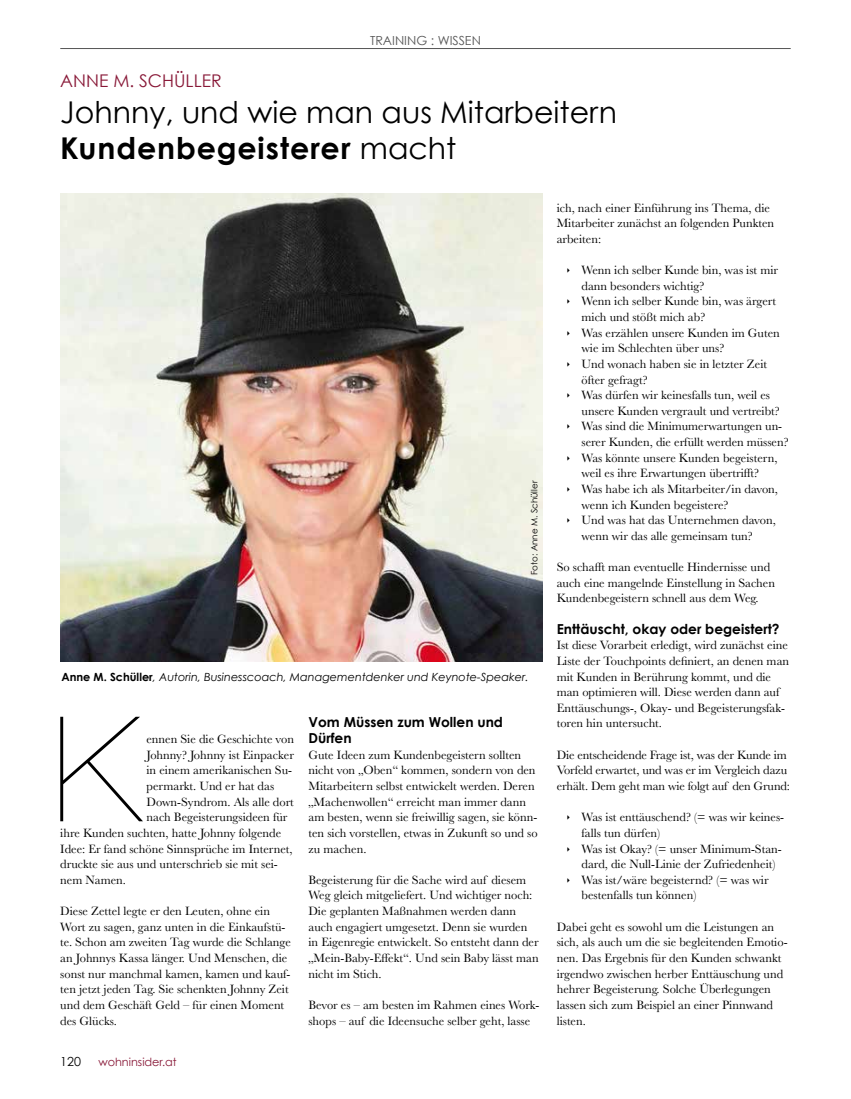
<style>
.page{position:relative;width:851px;height:1099px;background:#fff}
.page>*{position:absolute;margin:0;border:0;box-sizing:border-box;transform-origin:0 0}
.t1{font:200 146.25px "Helvetica Neue";color:#000}
.t2{font:30px/36px "Century Gothic";color:#000}
.t3{font:17.5px "Century Gothic";color:#881837}
.t4{font:700 13.75px/15.6px "Century Gothic";color:#000}
.t5{font:12.5px/15.6px "Baskerville";color:#000}
.t6{font:12.5px "Century Gothic";color:#565656}
.t7{font:12.5px "Century Gothic";color:#000}
.t8{font:italic 11.25px "Century Gothic";color:#000}
.t9{font:11.25px "Century Gothic";color:#881837}
.t10{font:8.75px "Century Gothic";color:#000}
.s1{font-weight:700}
.s2{font-weight:700;font-style:normal}
</style>
<div class="page">
<hr style="left:60px;top:48px;width:730px;height:1px;background:#565656">
<img style="left:60px;top:193px;width:482px;height:468px">
<p class="t6" style="left:370px;top:33px;width:112px">TRAINING : WISSEN</p>
<h3 class="t3" style="left:60px;top:69px;width:163px">ANNE M. SCHÜLLER</h3>
<h2 class="t2" style="left:60px;top:93px;width:558px">Johnny, und wie man aus Mitarbeitern<br><span class="s1">Kundenbegeisterer</span> macht</h2>
<p class="t10" style="left:529px;top:575px;width:96px;rotate:-90deg">Foto: Anne M. Schüller</p>
<p class="t8" style="left:61px;top:669px;width:468px"><span class="s2">Anne M. Schüller</span>, Autorin, Businesscoach, Managementdenker und Keynote-Speaker.</p>
<h1 class="t1" style="left:52px;top:685px;width:88px">K</h1>
<p class="t5" style="left:146px;top:731px;width:149px">ennen Sie die Geschichte von</p>
<p class="t5" style="left:146px;top:747px;width:149px">Johnny? Johnny ist Einpacker</p>
<p class="t5" style="left:146px;top:762px;width:147px">in einem amerikanischen Su-</p>
<p class="t5" style="left:146px;top:778px;width:129px">permarkt. Und er hat das</p>
<p class="t5" style="left:146px;top:794px;width:149px">Down-Syndrom. Als alle dort</p>
<p class="t5" style="left:146px;top:809px;width:142px">nach Begeisterungsideen für</p>
<p class="t5" style="left:60px;top:825px;width:222px">ihre Kunden suchten, hatte Johnny folgende</p>
<p class="t5" style="left:60px;top:840px;width:234px">Idee: Er fand schöne Sinnsprüche im Internet,</p>
<p class="t5" style="left:60px;top:856px;width:219px">druckte sie aus und unterschrieb sie mit sei-</p>
<p class="t5" style="left:60px;top:872px;width:67px">nem Namen.</p>
<p class="t5" style="left:60px;top:903px;width:232px">Diese Zettel legte er den Leuten, ohne ein Wort zu sagen, ganz unten in die Einkaufstü&shy;te. Schon am zweiten Tag wurde die Schlange an Johnnys Kassa länger. Und Menschen, die sonst nur manchmal kamen, kamen und kauf&shy;ten jetzt jeden Tag. Sie schenkten Johnny Zeit und dem Geschäft Geld – für einen Moment des Glücks.</p>
<p class="t7" style="left:60px;top:1053px;width:22px">120</p>
<p class="t9" style="left:98px;top:1054px;width:80px">wohninsider.at</p>
<p class="t4" style="left:308px;top:714px;width:196px">Vom Müssen zum Wollen und<br>Dürfen</p>
<p class="t5" style="left:308px;top:747px;width:231px">Gute Ideen zum Kundenbegeistern sollten nicht von „Oben“ kommen, sondern von den Mitarbeitern selbst entwickelt werden. Deren „Machenwollen“ erreicht man immer dann am besten, wenn sie freiwillig sagen, sie könn&shy;ten sich vorstellen, etwas in Zukunft so und so zu machen.</p>
<p class="t5" style="left:308px;top:872px;width:232px">Begeisterung für die Sache wird auf diesem Weg gleich mitgeliefert. Und wichtiger noch:<br>Die geplanten Maßnahmen werden dann auch engagiert umgesetzt. Denn sie wurden in Eigenregie entwickelt. So entsteht dann der „Mein-Baby-Effekt“. Und sein Baby lässt man nicht im Stich.</p>
<p class="t5" style="left:308px;top:997px;width:232px">Bevor es – am besten im Rahmen eines Work&shy;shops – auf die Ideensuche selber geht, lasse</p>
<p class="t5" style="left:556px;top:200px;width:219px">ich, nach einer Einführung ins Thema, die<br>Mitarbeiter zunächst an folgenden Punkten arbeiten:</p>
<p class="t5" style="left:581px;top:262px;width:209px">Wenn ich selber Kunde bin, was ist mir dann besonders wichtig?<br>Wenn ich selber Kunde bin, was ärgert mich und stößt mich ab?<br>Was erzählen unsere Kunden im Guten wie im Schlechten über uns?<br>Und wonach haben sie in letzter Zeit öfter gefragt?<br>Was dürfen wir keinesfalls tun, weil es unsere Kunden vergrault und vertreibt?<br>Was sind die Minimumerwartungen un&shy;serer Kunden, die erfüllt werden müssen?<br>Was könnte unsere Kunden begeistern, weil es ihre Erwartungen übertrifft?<br>Was habe ich als Mitarbeiter/in davon, wenn ich Kunden begeistere?<br>Und was hat das Unternehmen davon, wenn wir das alle gemeinsam tun?</p>
<p class="t5" style="left:556px;top:559px;width:220px">So schafft man eventuelle Hindernisse und auch eine mangelnde Einstellung in Sachen<br>Kundenbegeistern schnell aus dem Weg.</p>
<p class="t4" style="left:556px;top:620px;width:224px">Enttäuscht, okay oder begeistert?</p>
<p class="t5" style="left:556px;top:637px;width:234px">Ist diese Vorarbeit erledigt, wird zunächst eine Liste der Touchpoints definiert, an denen man mit Kunden in Berührung kommt, und die man optimieren will. Diese werden dann auf Enttäuschungs-, Okay- und Begeisterungsfak&shy;toren hin untersucht.</p>
<p class="t5" style="left:556px;top:747px;width:235px">Die entscheidende Frage ist, was der Kunde im<br>Vorfeld erwartet, und was er im Vergleich dazu erhält. Dem geht man wie folgt auf den Grund:</p>
<p class="t5" style="left:581px;top:809px;width:204px">Was ist enttäuschend? (= was wir keines&shy;falls tun dürfen)<br>Was ist Okay? (= unser Minimum-Stan&shy;dard, die Null-Linie der Zufriedenheit)<br>Was ist/wäre begeisternd? (= was wir bestenfalls tun können)</p>
<p class="t5" style="left:556px;top:919px;width:232px">Dabei geht es sowohl um die Leistungen an sich, als auch um die sie begleitenden Emotio&shy;nen. Das Ergebnis für den Kunden schwankt irgendwo zwischen herber Enttäuschung und hehrer Begeisterung. Solche Überlegungen lassen sich zum Beispiel an einer Pinnwand listen.</p>
</div>
